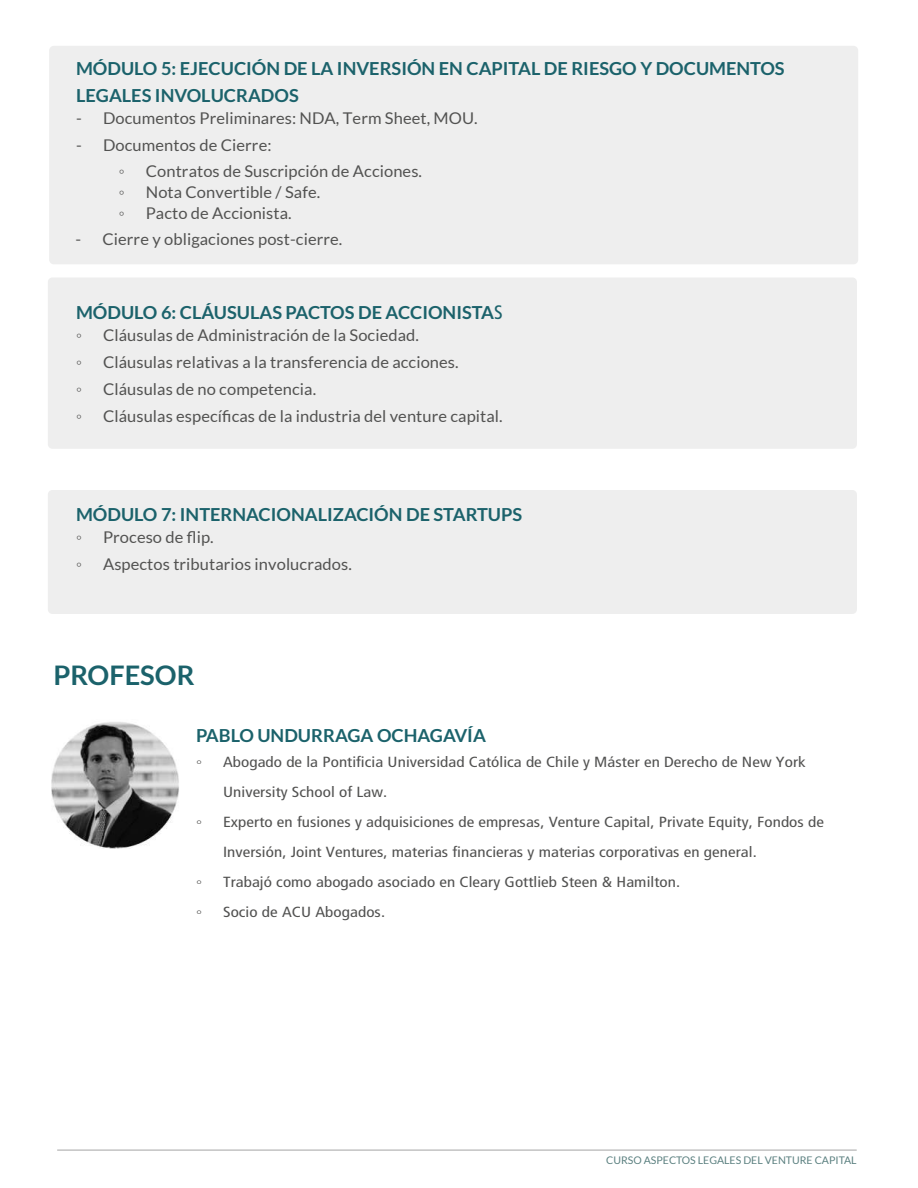
<style>
.page{position:relative;width:918px;height:1188px;background:#fff}
.page>*{position:absolute;margin:0;border:0;box-sizing:border-box;transform-origin:0 0}
.t1{font:700 27px "Lato";color:#1b626b}
.t2{font:700 18px/27px "Lato";color:#1b626b}
.t3{font:16.2px "Lato";letter-spacing:.005em;color:#525251}
.t4{font:16.2px "Times New Roman";color:#525251}
.t5{font:condensed 14.7px/30px "Frutiger LT Pro";letter-spacing:.005em;color:#525251;scale:1.16 1}
.t6{font:14.7px "Times New Roman";color:#525251;scale:1.16 1}
.t7{font:10.5px "Lato";color:#5b8080}
.s1{font-family:"Frutiger LT Pro";font-weight:400;font-stretch:condensed;font-size:19.5px}
</style>
<div class="page">
<hr style="left:57px;top:1150px;width:800px;height:1px;background:#a4a4a4">
<div style="left:48px;top:277px;width:809px;height:172px;background:#eee;border-radius:4px"></div>
<div style="left:48px;top:490px;width:809px;height:124px;background:#eee;border-radius:4px"></div>
<div style="left:49px;top:46px;width:809px;height:218px;background:#eee;border-radius:5px"></div>
<img style="left:51px;top:722px;width:128px;height:127px">
<p class="t2" style="left:76px;top:55px;width:710px">MÓDULO 5: EJECUCIÓN DE LA INVERSIÓN EN CAPITAL DE RIESGO Y DOCUMENTOS<br>LEGALES INVOLUCRADOS</p>
<p class="t3" style="left:76px;top:109px;width:403px">- Documentos Preliminares: NDA, Term Sheet, MOU.</p>
<p class="t3" style="left:76px;top:136px;width:197px">- Documentos de Cierre:</p>
<p class="t4" style="left:119px;top:160px;width:7px">◦</p>
<p class="t3" style="left:146px;top:162px;width:278px">Contratos de Suscripción de Acciones.</p>
<p class="t4" style="left:119px;top:181px;width:7px">◦</p>
<p class="t3" style="left:146px;top:183px;width:176px">Nota Convertible / Safe.</p>
<p class="t4" style="left:119px;top:202px;width:7px">◦</p>
<p class="t3" style="left:146px;top:204px;width:147px">Pacto de Accionista.</p>
<p class="t3" style="left:76px;top:230px;width:268px">- Cierre y obligaciones post-cierre.</p>
<p class="t2" style="left:76px;top:299px;width:428px">MÓDULO 6: CLÁUSULAS PACTOS DE ACCIONISTA<span class="s1">S</span></p>
<p class="t4" style="left:76px;top:324px;width:7px">◦</p>
<p class="t3" style="left:103px;top:326px;width:317px">Cláusulas de Administración de la Sociedad.</p>
<p class="t4" style="left:76px;top:351px;width:7px">◦</p>
<p class="t3" style="left:103px;top:353px;width:357px">Cláusulas relativas a la transferencia de acciones.</p>
<p class="t4" style="left:76px;top:378px;width:7px">◦</p>
<p class="t3" style="left:103px;top:380px;width:215px">Cláusulas de no competencia.</p>
<p class="t4" style="left:76px;top:405px;width:7px">◦</p>
<p class="t3" style="left:103px;top:407px;width:401px">Cláusulas específicas de la industria del venture capital.</p>
<p class="t2" style="left:76px;top:501px;width:448px">MÓDULO 7: INTERNACIONALIZACIÓN DE STARTUPS</p>
<p class="t4" style="left:76px;top:526px;width:7px">◦</p>
<p class="t3" style="left:103px;top:528px;width:112px">Proceso de flip.</p>
<p class="t4" style="left:76px;top:553px;width:7px">◦</p>
<p class="t3" style="left:103px;top:555px;width:250px">Aspectos tributarios involucrados.</p>
<h1 class="t1" style="left:53px;top:659px;width:143px">PROFESOR</h1>
<p class="t2" style="left:196px;top:721px;width:291px">PABLO UNDURRAGA OCHAGAVÍA</p>
<p class="t6" style="left:196px;top:751px;width:7px">◦</p>
<p class="t5" style="left:223px;top:747px;width:504px">Abogado de la Pontificia Universidad Católica de Chile y Máster en Derecho de New York<br>University School of Law.</p>
<p class="t6" style="left:196px;top:811px;width:7px">◦</p>
<p class="t5" style="left:223px;top:807px;width:520px">Experto en fusiones y adquisiciones de empresas, Venture Capital, Private Equity, Fondos de<br>Inversión, Joint Ventures, materias financieras y materias corporativas en general.</p>
<p class="t6" style="left:196px;top:871px;width:7px">◦</p>
<p class="t5" style="left:223px;top:867px;width:396px">Trabajó como abogado asociado en Cleary Gottlieb Steen &amp; Hamilton.</p>
<p class="t6" style="left:196px;top:901px;width:7px">◦</p>
<p class="t5" style="left:223px;top:897px;width:141px">Socio de ACU Abogados.</p>
<p class="t7" style="left:606px;top:1154px;width:252px">CURSO ASPECTOS LEGALES DEL VENTURE CAPITAL</p>
</div>
